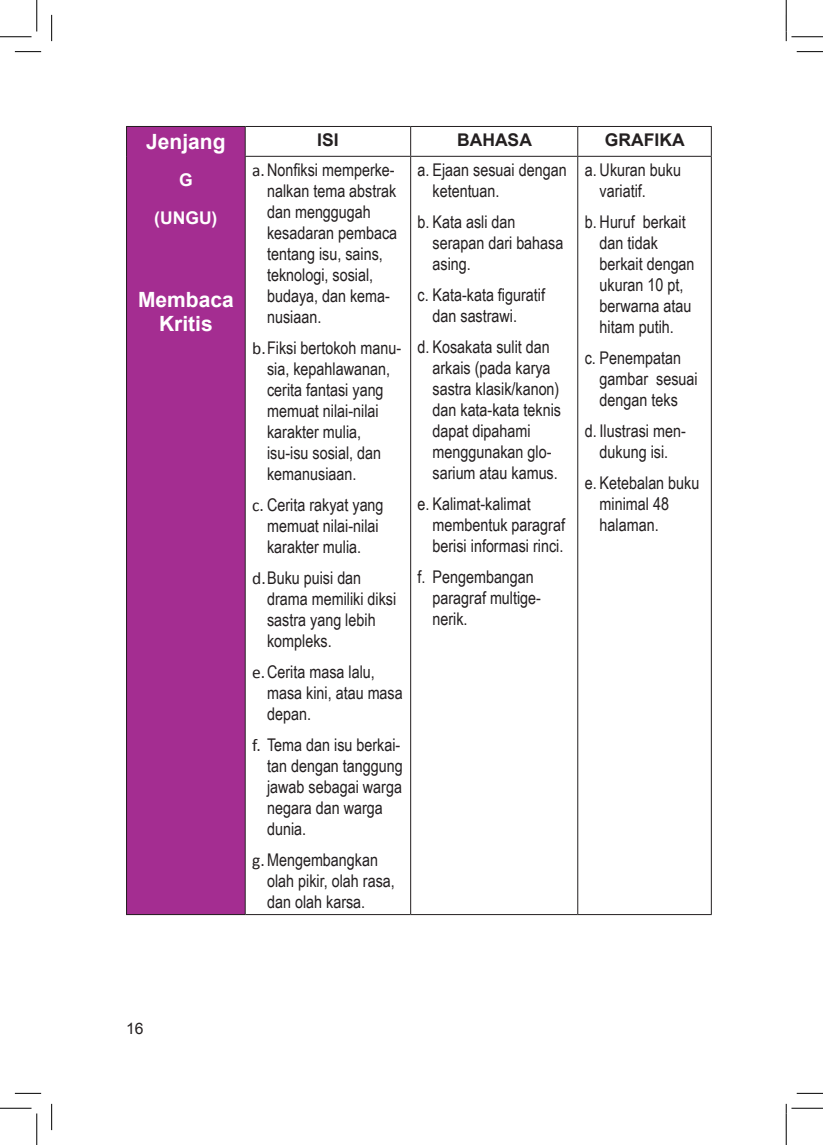
<style>
.page{position:relative;width:823px;height:1145px;background:#fff}
.page>*{position:absolute;margin:0;border:0;box-sizing:border-box;transform-origin:0 0}
.t1{font:700 21px/24.2px "Arial";color:#fff;text-align:center}
.t2{font:17.5px/21px "Arial Narrow";color:#231f20}
.t3{font:700 17.5px "Arial";color:#231f20}
.t4{font:700 17.5px/37.6px "Arial";color:#fff;text-align:center}
.t5{font:15.75px "Arial";color:#231f20}
.s1{font-family:"Calibri"}
</style>
<div class="page">
<div style="left:126px;top:126px;width:119px;height:789px;background:#a42d91"></div>
<hr style="left:126px;top:126px;width:119px;height:1px;background:#231f20">
<hr style="left:245px;top:126px;width:165px;height:1px;background:#231f20">
<hr style="left:410px;top:126px;width:167px;height:1px;background:#231f20">
<hr style="left:577px;top:126px;width:134px;height:1px;background:#231f20">
<hr style="left:245px;top:156px;width:165px;height:1px;background:#231f20">
<hr style="left:410px;top:156px;width:167px;height:1px;background:#231f20">
<hr style="left:577px;top:156px;width:134px;height:1px;background:#231f20">
<hr style="left:126px;top:914px;width:119px;height:1px;background:#231f20">
<hr style="left:245px;top:914px;width:165px;height:1px;background:#231f20">
<hr style="left:410px;top:914px;width:167px;height:1px;background:#231f20">
<hr style="left:577px;top:914px;width:134px;height:1px;background:#231f20">
<svg style="left:126px;top:127px;width:1px;height:29px"></svg>
<hr style="left:126px;top:156px;width:1px;height:758px;background:#231f20">
<svg style="left:245px;top:127px;width:1px;height:29px"></svg>
<svg style="left:410px;top:127px;width:1px;height:29px"></svg>
<svg style="left:577px;top:127px;width:1px;height:29px"></svg>
<svg style="left:711px;top:127px;width:1px;height:29px"></svg>
<hr style="left:245px;top:157px;width:1px;height:757px;background:#231f20">
<hr style="left:410px;top:157px;width:1px;height:757px;background:#231f20">
<hr style="left:577px;top:157px;width:1px;height:757px;background:#231f20">
<hr style="left:711px;top:157px;width:1px;height:757px;background:#231f20">
<svg style="left:15px;top:51px;width:26px;height:1px"></svg>
<svg style="left:796px;top:51px;width:27px;height:1px"></svg>
<svg style="left:15px;top:1093px;width:26px;height:1px"></svg>
<svg style="left:796px;top:1093px;width:27px;height:1px"></svg>
<svg style="left:51px;top:15px;width:1px;height:26px"></svg>
<svg style="left:51px;top:1104px;width:1px;height:26px"></svg>
<hr style="left:0;top:36px;width:32px;height:1px;background:#000">
<hr style="left:791px;top:36px;width:32px;height:1px;background:#000">
<hr style="left:0;top:1108px;width:32px;height:1px;background:#000">
<hr style="left:791px;top:1108px;width:32px;height:1px;background:#000">
<hr style="left:36px;top:0;width:1px;height:31px;background:#000">
<hr style="left:36px;top:1113px;width:1px;height:32px;background:#000">
<hr style="left:786px;top:0;width:1px;height:31px;background:#000">
<hr style="left:786px;top:1113px;width:1px;height:32px;background:#000">
<p class="t1" style="left:146px;top:130px;width:81px">Jenjang</p>
<p class="t4" style="left:154px;top:162px;width:65px">G (UNGU)</p>
<p class="t1" style="left:138px;top:289px;width:97px">Membaca<br>Kritis</p>
<p class="t3" style="left:317px;top:128px;width:23px">ISI</p>
<p class="t3" style="left:457px;top:128px;width:76px">BAHASA</p>
<p class="t3" style="left:605px;top:128px;width:81px">GRAFIKA</p>
<p class="t2" style="left:267px;top:159px;width:132px;text-indent:-15px"><span class="s1">a.</span>Nonfiksi memperke&shy;nalkan tema abstrak dan menggugah kesadaran pembaca tentang isu, sains, teknologi, sosial, budaya, dan kema&shy;nusiaan.</p>
<p class="t2" style="left:267px;top:337px;width:135px;text-indent:-15px"><span class="s1">b.</span>Fiksi bertokoh manu&shy;sia, kepahlawanan, cerita fantasi yang memuat nilai-nilai karakter mulia, isu-isu sosial, dan kemanusiaan.</p>
<p class="t2" style="left:252px;top:494px;width:133px;text-align:center"><span class="s1">c.</span> Cerita rakyat yang memuat nilai-nilai karakter mulia.</p>
<p class="t2" style="left:267px;top:567px;width:131px;text-indent:-15px"><span class="s1">d.</span>Buku puisi dan drama memiliki diksi sastra yang lebih kompleks.</p>
<p class="t2" style="left:267px;top:660px;width:137px;text-indent:-15px"><span class="s1">e.</span>Cerita masa lalu, masa kini, atau masa depan.</p>
<p class="t2" style="left:267px;top:733px;width:137px;text-indent:-15px"><span class="s1">f.</span> Tema dan isu berkai&shy;tan dengan tanggung jawab sebagai warga negara dan warga dunia.</p>
<p class="t2" style="left:267px;top:848px;width:129px;text-indent:-15px"><span class="s1">g.</span>Mengembangkan olah pikir, olah rasa, dan olah karsa.</p>
<p class="t2" style="left:432px;top:159px;width:136px;text-indent:-15px">a. Ejaan sesuai dengan ketentuan.</p>
<p class="t2" style="left:432px;top:211px;width:132px;text-indent:-15px">b. Kata asli dan serapan dari bahasa asing.</p>
<p class="t2" style="left:432px;top:284px;width:114px;text-indent:-15px">c. Kata-kata figuratif dan sastrawi.</p>
<p class="t2" style="left:432px;top:336px;width:130px;text-indent:-15px">d. Kosakata sulit dan arkais (pada karya sastra klasik/kanon) dan kata-kata teknis dapat dipahami menggunakan glo&shy;sarium atau kamus.</p>
<p class="t2" style="left:432px;top:492px;width:134px;text-indent:-15px">e. Kalimat-kalimat membentuk paragraf berisi informasi rinci.</p>
<p class="t2" style="left:432px;top:565px;width:110px;text-indent:-15px">f. Pengembangan paragraf multige&shy;nerik.</p>
<p class="t2" style="left:599px;top:159px;width:83px;text-indent:-15px">a. Ukuran buku variatif.</p>
<p class="t2" style="left:599px;top:211px;width:96px;text-indent:-15px">b. Huruf berkait dan tidak berkait dengan ukuran 10 pt, berwarna atau hitam putih.</p>
<p class="t2" style="left:599px;top:347px;width:100px;text-indent:-15px">c. Penempatan gambar sesuai dengan teks</p>
<p class="t2" style="left:584px;top:420px;width:103px;text-align:center">d. Ilustrasi men&shy;dukung isi.</p>
<p class="t2" style="left:599px;top:471px;width:101px;text-indent:-15px">e. Ketebalan buku minimal 48 halaman.</p>
<p class="t5" style="left:126px;top:1018px;width:19px">16</p>
</div>
